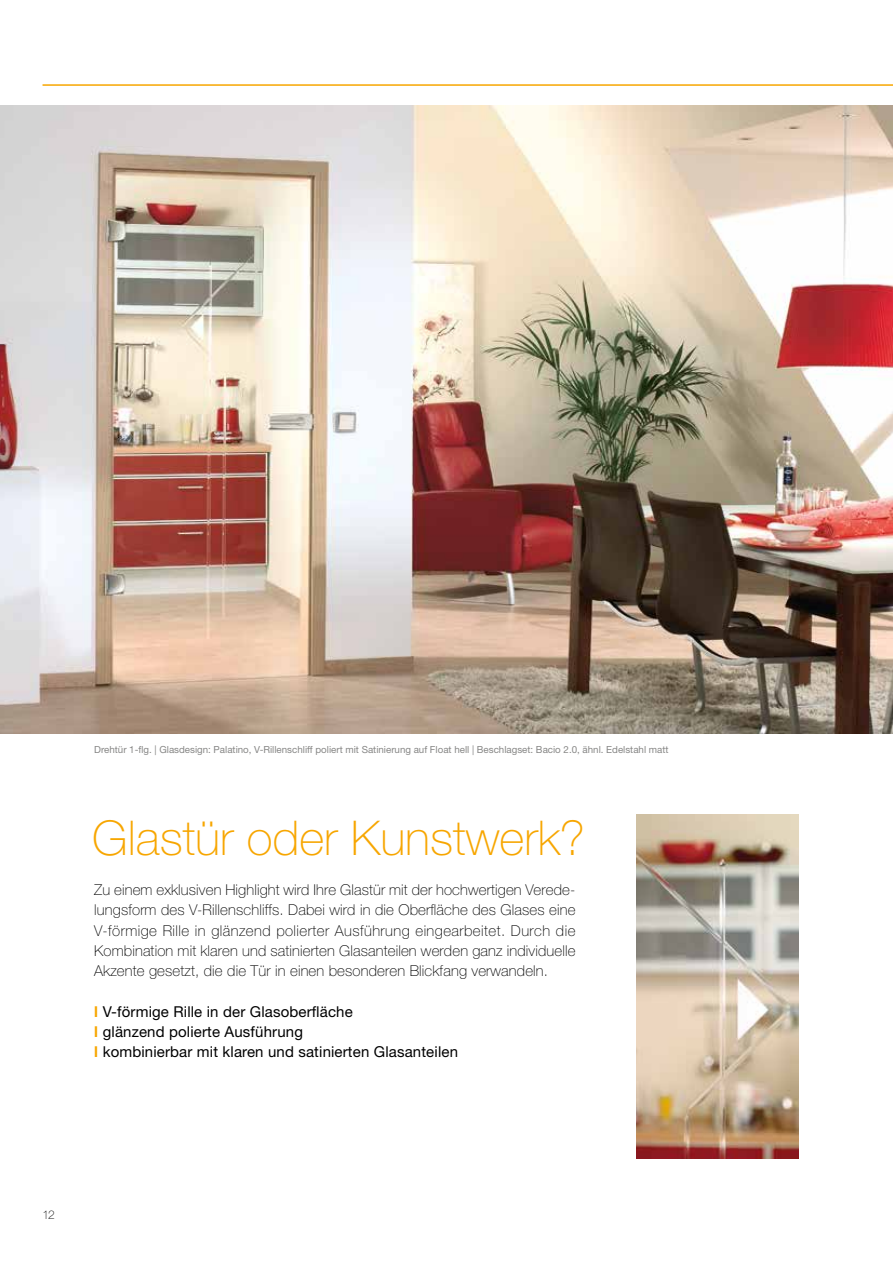
<style>
.page{position:relative;width:893px;height:1263px;background:#fff}
.page>*{position:absolute;margin:0;border:0;box-sizing:border-box;transform-origin:0 0}
.t1{font:100 48px "Helvetica Neue LT";color:#f7a600}
.t2{font:100 15px/20.2px "Helvetica Neue LT";letter-spacing:.01em;color:#000;text-align:justify}
.t3{font:15px/20.2px "Helvetica Neue LT";letter-spacing:.01em;color:#000}
.t4{font:100 12px "Helvetica Neue LT";color:#000}
.t5{font:9.75px "Helvetica Neue LT";color:#878786}
.s1{font-weight:700;color:#f7a600}
</style>
<div class="page">
<img style="left:0;top:105px;width:893px;height:628px">
<img style="left:636px;top:814px;width:163px;height:344px">
<hr style="left:43px;top:84px;width:850px;height:2px;background:#f7a600">
<p class="t5" style="left:94px;top:744px;width:576px">Drehtür 1-flg. | Glasdesign: Palatino, V-Rillenschliff poliert mit Satinierung auf Float hell | Beschlagset: Bacio 2.0, ähnl. Edelstahl matt</p>
<h1 class="t1" style="left:92px;top:810px;width:494px">Glastür oder Kunstwerk?</h1>
<p class="t2" style="left:94px;top:880px;width:483px">Zu einem exklusiven Highlight wird Ihre Glastür mit der hochwertigen Verede&shy;lungsform des V-Rillenschliffs. Dabei wird in die Oberfläche des Glases eine V-förmige Rille in glänzend polierter Ausführung eingearbeitet. Durch die Kombination mit klaren und satinierten Glasanteilen werden ganz individuelle Akzente gesetzt, die die Tür in einen besonderen Blickfang verwandeln.</p>
<p class="t3" style="left:94px;top:1001px;width:365px"><span class="s1">l</span> V-förmige Rille in der Glasoberfläche<br><span class="s1">l</span> glänzend polierte Ausführung<br><span class="s1">l</span> kombinierbar mit klaren und satinierten Glasanteilen</p>
<p class="t4" style="left:43px;top:1208px;width:14px">12</p>
</div>
